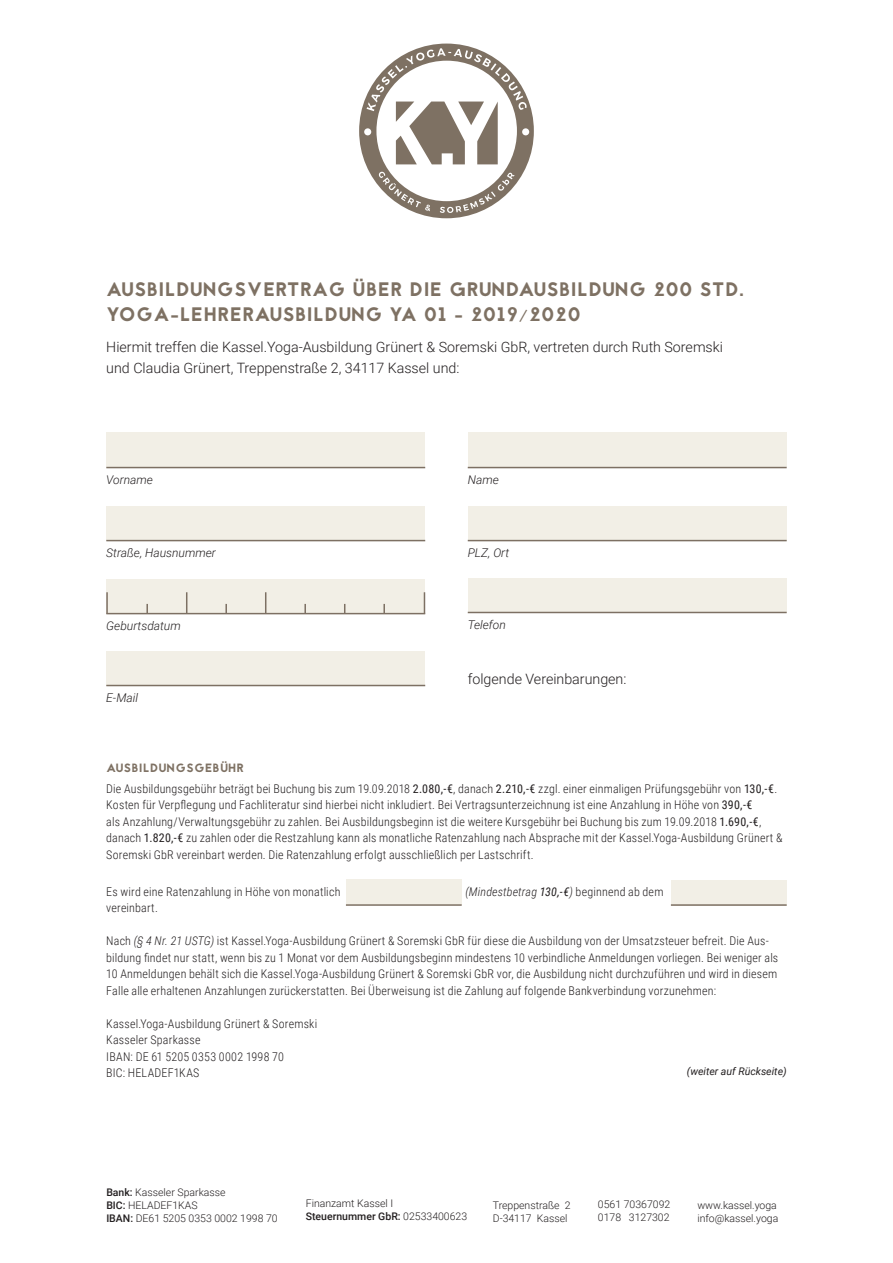
<style>
.page{position:relative;width:893px;height:1263px;background:#fff}
.page>*{position:absolute;margin:0;border:0;box-sizing:border-box;transform-origin:0 0}
.t1{font:19.5px/24px "Jaapokki";letter-spacing:.04em;color:#7e7163}
.t2{font:300 14.25px/21px "Roboto";color:#231f20}
.t3{font:300 12px/16.5px "Roboto Condensed";letter-spacing:.015em;color:#231f20}
.t4{font:italic 300 12px "Roboto";color:#231f20}
.t5{font:italic 300 12px "Roboto Condensed";letter-spacing:.015em;color:#231f20}
.t6{font:12px "Jaapokki";letter-spacing:.05em;color:#7e7163}
.t7{font:300 10.5px/12.6px "Roboto";color:#231f20}
.t8{font:italic 10.5px "Roboto";color:#231f20}
.s1{font-family:"Jaapokkisubtract"}
.s2{font-weight:400}
.s3{font-style:normal}
.s4{font-style:italic}
.s5{font-weight:500}
</style>
<div class="page">
<div style="left:106px;top:433px;width:319px;height:34px;background:#f2efe6"></div>
<hr style="left:106px;top:467px;width:319px;height:1px;background:#7d7063">
<div style="left:106px;top:506px;width:319px;height:34px;background:#f2efe6"></div>
<hr style="left:106px;top:540px;width:319px;height:1px;background:#7d7063">
<div style="left:106px;top:651px;width:319px;height:34px;background:#f2efe6"></div>
<hr style="left:106px;top:685px;width:319px;height:1px;background:#7d7063">
<div style="left:106px;top:579px;width:319px;height:34px;background:#f2efe6"></div>
<hr style="left:106px;top:613px;width:319px;height:1px;background:#7d7063">
<hr style="left:106px;top:592px;width:2px;height:22px;background:#7d7063">
<svg style="left:146px;top:604px;width:2px;height:9px"></svg>
<svg style="left:186px;top:592px;width:1px;height:21px"></svg>
<svg style="left:225px;top:604px;width:2px;height:9px"></svg>
<svg style="left:265px;top:592px;width:1px;height:21px"></svg>
<svg style="left:304px;top:604px;width:2px;height:9px"></svg>
<svg style="left:383px;top:604px;width:2px;height:9px"></svg>
<svg style="left:424px;top:592px;width:1px;height:21px"></svg>
<div style="left:468px;top:433px;width:319px;height:34px;background:#f2efe6"></div>
<hr style="left:468px;top:467px;width:319px;height:1px;background:#7d7063">
<div style="left:468px;top:506px;width:319px;height:34px;background:#f2efe6"></div>
<hr style="left:468px;top:540px;width:319px;height:1px;background:#7d7063">
<div style="left:468px;top:578px;width:319px;height:34px;background:#f2efe6"></div>
<hr style="left:468px;top:612px;width:319px;height:1px;background:#7d7063">
<div style="left:346px;top:879px;width:116px;height:26px;background:#f2efe6"></div>
<hr style="left:346px;top:904px;width:116px;height:2px;background:#7d7063">
<div style="left:671px;top:880px;width:116px;height:26px;background:#f2efe6"></div>
<hr style="left:671px;top:904px;width:116px;height:2px;background:#7d7063">
<svg style="left:359px;top:44px;width:175px;height:174px"></svg>
<h1 class="t1" style="left:106px;top:278px;width:639px">AUSB<span class="s1">I</span>LDUN<span class="s1">G</span>SVERTRA<span class="s1">G</span> ÜBER D<span class="s1">I</span>E GRUNDAUSB<span class="s1">I</span>LDUN<span class="s1">G</span> 200 STD.<br>YO<span class="s1">G</span>A-LEHRERAUSB<span class="s1">I</span>LDUN<span class="s1">G</span> YA 01 - 2019/2020</h1>
<p class="t2" style="left:106px;top:336px;width:618px">Hiermit treffen die Kassel.Yoga-Ausbildung Grünert &amp; Soremski GbR, vertreten durch Ruth Soremski und Claudia Grünert, Treppenstraße 2, 34117 Kassel und:</p>
<p class="t4" style="left:106px;top:471px;width:48px">Vorname</p>
<p class="t4" style="left:468px;top:471px;width:33px">Name</p>
<p class="t4" style="left:106px;top:544px;width:111px">Straße, Hausnummer</p>
<p class="t4" style="left:468px;top:544px;width:43px">PLZ, Ort</p>
<p class="t4" style="left:106px;top:617px;width:76px">Geburtsdatum</p>
<p class="t4" style="left:468px;top:616px;width:40px">Telefon</p>
<p class="t2" style="left:468px;top:668px;width:160px">folgende Vereinbarungen:</p>
<p class="t4" style="left:106px;top:689px;width:33px">E-Mail</p>
<p class="t6" style="left:106px;top:759px;width:139px">AUSB<span class="s1">I</span>LDUN<span class="s1">G</span>S<span class="s1">G</span>EBÜHR</p>
<p class="t3" style="left:106px;top:780px;width:678px">Die Ausbildungsgebühr beträgt bei Buchung bis zum 19.09.2018 <span class="s2">2.080,-€</span>, danach <span class="s2">2.210,-€</span> zzgl. einer einmaligen Prüfungsgebühr von <span class="s2">130,-€</span>.<br>Kosten für Verpflegung und Fachliteratur sind hierbei nicht inkludiert. Bei Vertragsunterzeichnung ist eine Anzahlung in Höhe von <span class="s2">390,-€<br></span>als Anzahlung/Verwaltungsgebühr zu zahlen. Bei Ausbildungsbeginn ist die weitere Kursgebühr bei Buchung bis zum 19.09.2018 <span class="s2">1.690,-€</span>, danach <span class="s2">1.820,-€</span> zu zahlen oder die Restzahlung kann als monatliche Ratenzahlung nach Absprache mit der Kassel.Yoga-Ausbildung Grünert &amp; Soremski GbR vereinbart werden. Die Ratenzahlung erfolgt ausschließlich per Lastschrift.</p>
<p class="t3" style="left:106px;top:883px;width:236px">Es wird eine Ratenzahlung in Höhe von monatlich</p>
<p class="t5" style="left:465px;top:883px;width:200px">(Mindestbetrag <span class="s2">130,-€</span>) <span class="s3">beginnend ab dem</span></p>
<p class="t3" style="left:106px;top:899px;width:53px">vereinbart.</p>
<p class="t3" style="left:106px;top:932px;width:673px">Nach <span class="s4">(§ 4 Nr. 21 USTG)</span> ist Kassel.Yoga-Ausbildung Grünert &amp; Soremski GbR für diese die Ausbildung von der Umsatzsteuer befreit. Die Aus&shy;bildung findet nur statt, wenn bis zu 1 Monat vor dem Ausbildungsbeginn mindestens 10 verbindliche Anmeldungen vorliegen. Bei weniger als 10 Anmeldungen behält sich die Kassel.Yoga-Ausbildung Grünert &amp; Soremski GbR vor, die Ausbildung nicht durchzuführen und wird in diesem Falle alle erhaltenen Anzahlungen zurückerstatten. Bei Überweisung ist die Zahlung auf folgende Bankverbindung vorzunehmen:</p>
<p class="t3" style="left:106px;top:1015px;width:212px">Kassel.Yoga-Ausbildung Grünert &amp; Soremski<br>Kasseler Sparkasse<br>IBAN: DE 61 5205 0353 0002 1998 70<br>BIC: HELADEF1KAS</p>
<p class="t8" style="left:687px;top:1063px;width:101px">(weiter auf Rückseite)</p>
<p class="t7" style="left:106px;top:1186px;width:173px"><span class="s5">Bank:</span> Kasseler Sparkasse<br><span class="s5">BIC:</span> HELADEF1KAS<br><span class="s5">IBAN:</span> DE61 5205 0353 0002 1998 70</p>
<p class="t7" style="left:306px;top:1197px;width:163px">Finanzamt Kassel I<br><span class="s5">Steuernummer GbR:</span> 02533400623</p>
<p class="t7" style="left:598px;top:1197px;width:74px">0561 70367092<br>0178 3127302</p>
<p class="t7" style="left:697px;top:1199px;width:82px">www.kassel.yoga info@kassel.yoga</p>
<p class="t7" style="left:493px;top:1199px;width:79px">Treppenstraße 2<br>D-34117 Kassel</p>
</div>
